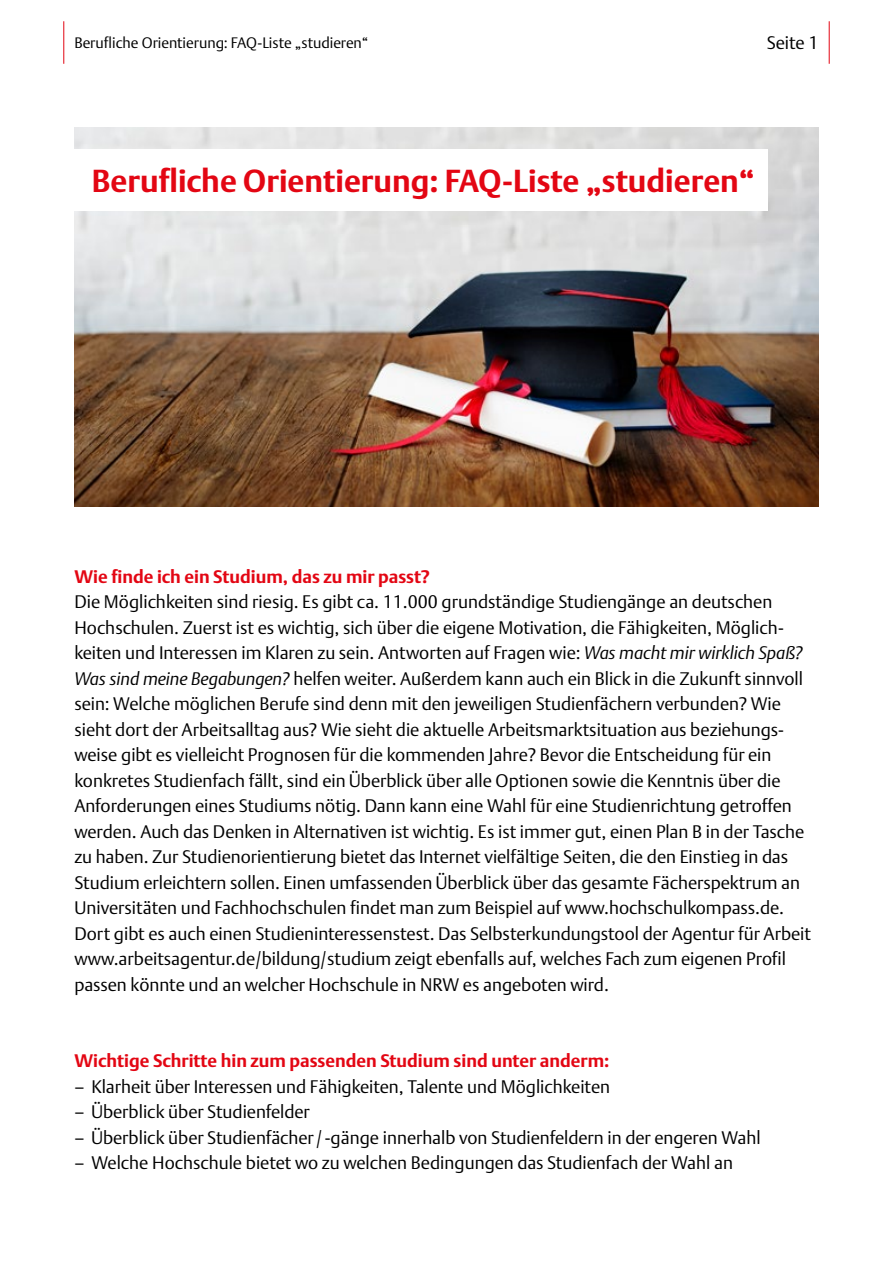
<style>
.page{position:relative;width:893px;height:1263px;background:#fff}
.page>*{position:absolute;margin:0;border:0;box-sizing:border-box;transform-origin:0 0}
.t1{font:700 31.5px "DTL Argo T";color:#e30613}
.t2{font:18px/25.5px "DTL Argo T Light";color:#000}
.t3{font:700 18px "DTL Argo T";color:#e30613}
.t4{font:15px "DTL Argo T Light";color:#000}
.s1{font-style:italic}
</style>
<div class="page">
<hr style="left:64px;top:21px;width:1px;height:43px;background:#e30613">
<hr style="left:829px;top:21px;width:1px;height:43px;background:#e30613">
<img style="left:74px;top:128px;width:745px;height:378px">
<div style="left:74px;top:149px;width:693px;height:61px;background:#fff"></div>
<p class="t4" style="left:74px;top:34px;width:296px">Berufliche Orientierung: FAQ-Liste „studieren“</p>
<p class="t2" style="left:767px;top:30px;width:53px">Seite 1</p>
<h1 class="t1" style="left:92px;top:162px;width:665px">Berufliche Orientierung: FAQ-Liste „studieren“</h1>
<p class="t3" style="left:74px;top:565px;width:357px">Wie finde ich ein Studium, das zu mir passt?</p>
<p class="t2" style="left:74px;top:589px;width:738px">Die Möglichkeiten sind riesig. Es gibt ca. 11.000 grundständige Studiengänge an deutschen Hochschulen. Zuerst ist es wichtig, sich über die eigene Motivation, die Fähigkeiten, Möglich&shy;keiten und Interessen im Klaren zu sein. Antworten auf Fragen wie: <span class="s1">Was macht mir wirklich Spaß?<br>Was sind meine Begabungen?</span> helfen weiter. Außerdem kann auch ein Blick in die Zukunft sinnvoll sein: Welche möglichen Berufe sind denn mit den jeweiligen Studienfächern verbunden? Wie sieht dort der Arbeitsalltag aus? Wie sieht die aktuelle Arbeitsmarktsituation aus beziehungs&shy;weise gibt es vielleicht Prognosen für die kommenden Jahre? Bevor die Entscheidung für ein konkretes Studienfach fällt, sind ein Überblick über alle Optionen sowie die Kenntnis über die Anforderungen eines Studiums nötig. Dann kann eine Wahl für eine Studienrichtung getroffen werden. Auch das Denken in Alternativen ist wichtig. Es ist immer gut, einen Plan B in der Tasche zu haben. Zur Studienorientierung bietet das Internet vielfältige Seiten, die den Einstieg in das Studium erleichtern sollen. Einen umfassenden Überblick über das gesamte Fächerspektrum an Universitäten und Fachhochschulen findet man zum Beispiel auf www.hochschulkompass.de.<br>Dort gibt es auch einen Studieninteressenstest. Das Selbsterkundungstool der Agentur für Arbeit www.arbeitsagentur.de/bildung/studium zeigt ebenfalls auf, welches Fach zum eigenen Profil passen könnte und an welcher Hochschule in NRW es angeboten wird.</p>
<p class="t3" style="left:74px;top:1050px;width:536px">Wichtige Schritte hin zum passenden Studium sind unter anderm:</p>
<p class="t2" style="left:74px;top:1073px;width:537px">– Klarheit über Interessen und Fähigkeiten, Talente und Möglichkeiten</p>
<p class="t2" style="left:74px;top:1099px;width:237px">– Überblick über Studienfelder</p>
<p class="t2" style="left:74px;top:1125px;width:688px">– Überblick über Studienfächer/-gänge innerhalb von Studienfeldern in der engeren Wahl</p>
<p class="t2" style="left:74px;top:1150px;width:660px">– Welche Hochschule bietet wo zu welchen Bedingungen das Studienfach der Wahl an</p>
</div>
